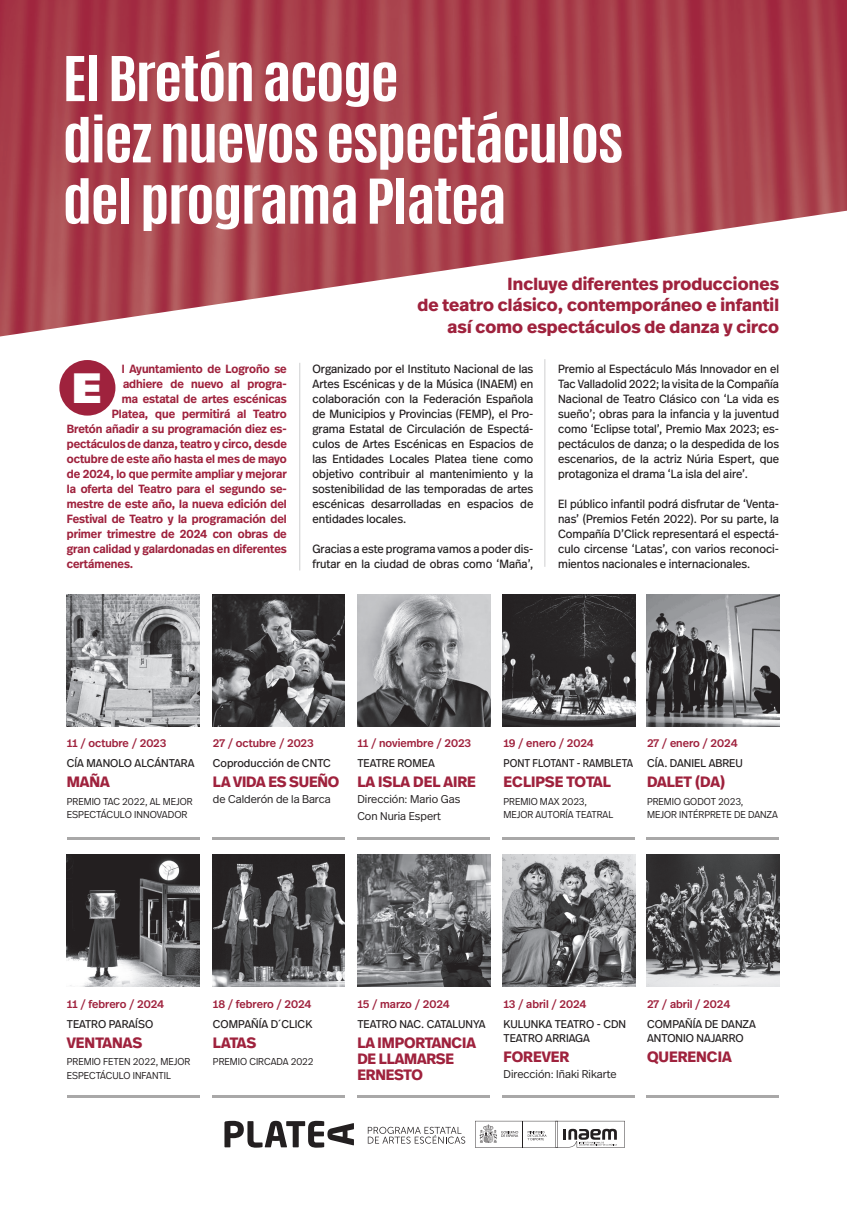
<style>
.page{position:relative;width:847px;height:1205px;background:#fff}
.page>*{position:absolute;margin:0;border:0;box-sizing:border-box;transform-origin:0 0}
.t1{font:700 52.5px/61.2px "Antonio";letter-spacing:-.035em;color:#fff;scale:1.18 1}
.t2{font:900 42.5px "Frutiger LT Std";color:#fff}
.t3{font:700 17.5px/21.2px "Real Head Pro";letter-spacing:.01em;color:#9f223d;text-align:right}
.t4{font:700 15px/16.2px "Real Head Pro";color:#9f223d}
.t5{font:11.88px/15px "Real Head Pro";color:#231f20;text-align:justify}
.t6{font:600 11.88px "Real Head Pro";color:#9f223d;scale:.96 1}
.t7{font:11.25px/13.8px "Real Head Pro";color:#231f20}
.t8{font:500 11.25px "Real Head Pro";color:#9f223d}
.t9{font:300 11.25px/16.2px "Real Head Pro";color:#231f20}
.t10{font:11.25px "Real Head Pro";color:#231f20;scale:.93 1}
.t11{font:300 10px/13.8px "Real Head Pro";color:#231f20}
</style>
<div class="page">
<img style="left:0;top:0;width:847px;height:337px">
<div style="left:59px;top:360px;width:56px;height:56px;background:#9f223d;border-radius:50%"></div>
<hr style="left:299px;top:363px;width:1px;height:207px;background:#808285">
<hr style="left:545px;top:359px;width:1px;height:208px;background:#808285">
<hr style="left:67px;top:1095px;width:133px;height:3px;background:#231f20">
<hr style="left:357px;top:1095px;width:133px;height:3px;background:#231f20">
<hr style="left:646px;top:1095px;width:132px;height:3px;background:#231f20">
<hr style="left:212px;top:1095px;width:133px;height:3px;background:#231f20">
<hr style="left:502px;top:1095px;width:132px;height:3px;background:#231f20">
<hr style="left:67px;top:837px;width:133px;height:3px;background:#231f20">
<hr style="left:357px;top:837px;width:133px;height:3px;background:#231f20">
<hr style="left:646px;top:837px;width:132px;height:3px;background:#231f20">
<hr style="left:212px;top:837px;width:133px;height:3px;background:#231f20">
<hr style="left:502px;top:837px;width:132px;height:3px;background:#231f20">
<img style="left:67px;top:595px;width:133px;height:132px">
<img style="left:67px;top:855px;width:133px;height:132px">
<img style="left:212px;top:595px;width:133px;height:132px">
<img style="left:212px;top:855px;width:133px;height:132px">
<img style="left:357px;top:595px;width:133px;height:132px">
<img style="left:357px;top:855px;width:133px;height:132px">
<img style="left:503px;top:595px;width:132px;height:132px">
<img style="left:503px;top:855px;width:132px;height:132px">
<img style="left:646px;top:595px;width:133px;height:132px">
<img style="left:646px;top:855px;width:133px;height:132px">
<svg style="left:475px;top:1121px;width:150px;height:27px"></svg>
<svg style="left:224px;top:1121px;width:130px;height:27px"></svg>
<svg style="left:368px;top:1127px;width:97px;height:17px"></svg>
<h1 class="t1" style="left:62px;top:49px;width:477px">El Bretón acoge<br>diez nuevos espectáculos del programa Platea</h1>
<p class="t6" style="left:122px;top:360px;width:173px">l Ayuntamiento de Logroño se</p>
<p class="t6" style="left:123px;top:375px;width:172px">adhiere de nuevo al progra-</p>
<p class="t6" style="left:122px;top:390px;width:173px">ma estatal de artes escénicas</p>
<p class="t6" style="left:112px;top:405px;width:184px">Platea, que permitirá al Teatro</p>
<p class="t6" style="left:67px;top:420px;width:231px">Bretón añadir a su programación diez es-</p>
<p class="t6" style="left:67px;top:435px;width:231px">pectáculos de danza, teatro y circo, desde</p>
<p class="t6" style="left:67px;top:450px;width:231px">octubre de este año hasta el mes de mayo</p>
<p class="t6" style="left:67px;top:465px;width:231px">de 2024, lo que permite ampliar y mejorar</p>
<p class="t6" style="left:67px;top:480px;width:231px">la oferta del Teatro para el segundo se-</p>
<p class="t6" style="left:67px;top:495px;width:231px">mestre de este año, la nueva edición del</p>
<p class="t6" style="left:67px;top:510px;width:231px">Festival de Teatro y la programación del</p>
<p class="t6" style="left:67px;top:525px;width:231px">primer trimestre de 2024 con obras de</p>
<p class="t6" style="left:67px;top:540px;width:231px">gran calidad y galardonadas en diferentes</p>
<p class="t6" style="left:67px;top:555px;width:71px">certámenes.</p>
<h2 class="t2" style="left:72px;top:362px;width:31px">E</h2>
<h3 class="t3" style="left:417px;top:273px;width:363px">Incluye diferentes producciones<br>de teatro clásico, contemporáneo e infantil así como espectáculos de danza y circo</h3>
<p class="t5" style="left:312px;top:361px;width:222px">Organizado por el Instituto Nacional de las Artes Escénicas y de la Música (INAEM) en colaboración con la Federación Española de Municipios y Provincias (FEMP), el Pro&shy;grama Estatal de Circulación de Espectá&shy;culos de Artes Escénicas en Espacios de las Entidades Locales Platea tiene como objetivo contribuir al mantenimiento y la sostenibilidad de las temporadas de artes escénicas desarrolladas en espacios de entidades locales.</p>
<p class="t5" style="left:312px;top:541px;width:222px">Gracias a este programa vamos a poder dis&shy;frutar en la ciudad de obras como ‘Maña’,</p>
<p class="t5" style="left:558px;top:361px;width:222px">Premio al Espectáculo Más Innovador en el Tac Valladolid 2022; la visita de la Compañía Nacional de Teatro Clásico con ‘La vida es sueño’; obras para la infancia y la juventud como ‘Eclipse total’, Premio Max 2023; es&shy;pectáculos de danza; o la despedida de los escenarios, de la actriz Núria Espert, que protagoniza el drama ‘La isla del aire’.</p>
<p class="t5" style="left:558px;top:496px;width:222px">El público infantil podrá disfrutar de ‘Venta&shy;nas’ (Premios Fetén 2022). Por su parte, la Compañía D’Click representará el espectá&shy;culo circense ‘Latas’, con varios reconoci&shy;mientos nacionales e internacionales.</p>
<p class="t8" style="left:67px;top:735px;width:101px">11 / octubre / 2023</p>
<p class="t7" style="left:67px;top:756px;width:129px">CÍA MANOLO ALCÁNTARA</p>
<p class="t4" style="left:67px;top:773px;width:45px">MAÑA</p>
<p class="t11" style="left:67px;top:794px;width:127px">PREMIO TAC 2022, AL MEJOR<br>ESPECTÁCULO INNOVADOR</p>
<p class="t8" style="left:213px;top:735px;width:102px">27 / octubre / 2023</p>
<p class="t7" style="left:213px;top:756px;width:120px">Coproducción de CNTC</p>
<p class="t4" style="left:213px;top:773px;width:128px">LA VIDA ES SUEÑO</p>
<p class="t9" style="left:213px;top:791px;width:119px">de Calderón de la Barca</p>
<p class="t8" style="left:357px;top:735px;width:115px">11 / noviembre / 2023</p>
<p class="t7" style="left:357px;top:756px;width:79px">TEATRE ROMEA</p>
<p class="t4" style="left:357px;top:773px;width:120px">LA ISLA DEL AIRE</p>
<p class="t9" style="left:357px;top:791px;width:104px">Dirección: Mario Gas<br>Con Nuria Espert</p>
<p class="t8" style="left:503px;top:735px;width:92px">19 / enero / 2024</p>
<p class="t10" style="left:503px;top:755px;width:141px">PONT FLOTANT - RAMBLETA</p>
<p class="t4" style="left:503px;top:773px;width:109px">ECLIPSE TOTAL</p>
<p class="t11" style="left:503px;top:794px;width:111px">PREMIO MAX 2023,<br>MEJOR AUTORÍA TEATRAL</p>
<p class="t8" style="left:647px;top:735px;width:92px">27 / enero / 2024</p>
<p class="t7" style="left:647px;top:756px;width:97px">CÍA. DANIEL ABREU</p>
<p class="t4" style="left:647px;top:773px;width:80px">DALET (DA)</p>
<p class="t11" style="left:647px;top:794px;width:132px">PREMIO GODOT 2023,<br>MEJOR INTÉRPRETE DE DANZA</p>
<p class="t8" style="left:67px;top:996px;width:99px">11 / febrero / 2024</p>
<p class="t7" style="left:67px;top:1017px;width:88px">TEATRO PARAÍSO</p>
<p class="t4" style="left:67px;top:1034px;width:77px">VENTANAS</p>
<p class="t11" style="left:67px;top:1054px;width:125px">PREMIO FETEN 2022, MEJOR<br>ESPECTÁCULO INFANTIL</p>
<p class="t8" style="left:213px;top:996px;width:100px">18 / febrero / 2024</p>
<p class="t7" style="left:213px;top:1017px;width:101px">COMPAÑÍA D´CLICK</p>
<p class="t4" style="left:213px;top:1034px;width:45px">LATAS</p>
<p class="t11" style="left:213px;top:1054px;width:102px">PREMIO CIRCADA 2022</p>
<p class="t8" style="left:357px;top:996px;width:94px">15 / marzo / 2024</p>
<p class="t7" style="left:357px;top:1017px;width:130px">TEATRO NAC. CATALUNYA</p>
<p class="t4" style="left:357px;top:1034px;width:120px">LA IMPORTANCIA<br>DE LLAMARSE<br>ERNESTO</p>
<p class="t8" style="left:503px;top:996px;width:85px">13 / abril / 2024</p>
<p class="t7" style="left:503px;top:1017px;width:124px">KULUNKA TEATRO - CDN<br>TEATRO ARRIAGA</p>
<p class="t4" style="left:503px;top:1048px;width:67px">FOREVER</p>
<p class="t9" style="left:503px;top:1065px;width:115px">Dirección: Iñaki Rikarte</p>
<p class="t8" style="left:647px;top:996px;width:85px">27 / abril / 2024</p>
<p class="t7" style="left:647px;top:1017px;width:110px">COMPAÑÍA DE DANZA<br>ANTONIO NAJARRO</p>
<p class="t4" style="left:647px;top:1048px;width:86px">QUERENCIA</p>
</div>
